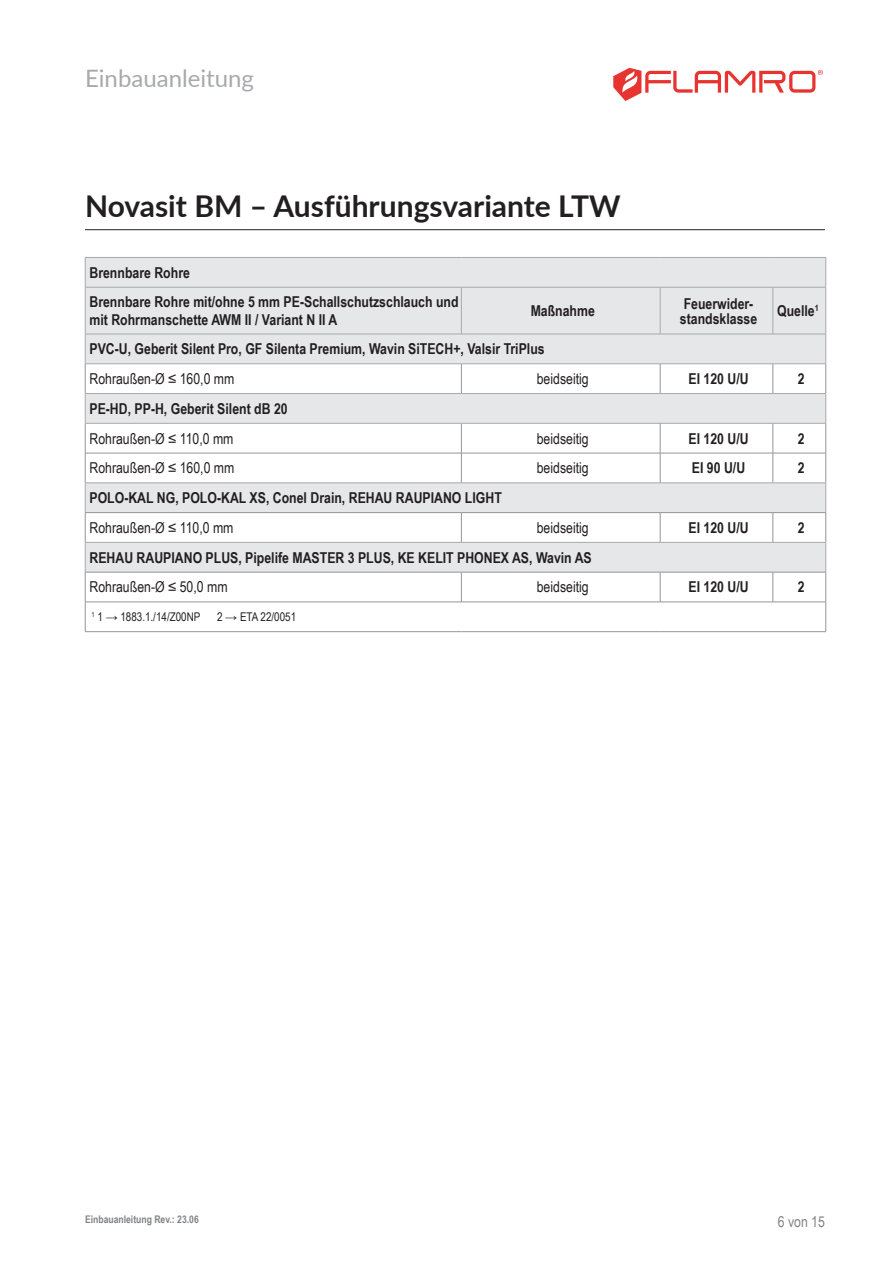
<style>
.page{position:relative;width:893px;height:1263px;background:#fff}
.page>*{position:absolute;margin:0;border:0;box-sizing:border-box;transform-origin:0 0}
.t1{font:700 30px "Lato";color:#231f20}
.t2{font:24px "Lato";color:#a8a9ad}
.p___Tabelle_Kopf_lin{font:700 15px/18px "Arial Narrow";color:#231f20}
.p___Tabellentext_lin{font:15px "Arial Narrow";color:#231f20}
.p___Tabelle_Kopf_mit{font:700 15px/15px "Arial Narrow";color:#231f20}
.p___Tabellentext_mit{font:15px "Arial Narrow";color:#231f20}
.t3{font:15px "Arial Narrow";color:#808285}
.p___Fußnote_nummerie{font:12px "Arial Narrow";color:#231f20}
.t4{font:700 10.5px "Arial Narrow";color:#808285}
</style>
<div class="page">
<hr style="left:85px;top:229px;width:740px;height:1px;background:#231f20">
<svg style="left:86px;top:258px;width:739px;height:314px;fill:#e6e7e9"></svg>
<svg style="left:461px;top:364px;width:1px;height:29px"></svg>
<svg style="left:773px;top:364px;width:1px;height:29px"></svg>
<hr style="left:461px;top:423px;width:1px;height:30px;background:#939598">
<hr style="left:773px;top:423px;width:1px;height:30px;background:#939598">
<hr style="left:825px;top:423px;width:1px;height:30px;background:#939598">
<hr style="left:461px;top:453px;width:1px;height:30px;background:#939598">
<hr style="left:773px;top:453px;width:1px;height:30px;background:#939598">
<hr style="left:825px;top:453px;width:1px;height:30px;background:#939598">
<svg style="left:461px;top:513px;width:1px;height:29px"></svg>
<svg style="left:773px;top:513px;width:1px;height:29px"></svg>
<hr style="left:461px;top:572px;width:1px;height:30px;background:#939598">
<hr style="left:773px;top:572px;width:1px;height:30px;background:#939598">
<hr style="left:825px;top:572px;width:1px;height:30px;background:#939598">
<hr style="left:461px;top:287px;width:199px;height:1px;background:#a8a9ad">
<hr style="left:773px;top:287px;width:53px;height:1px;background:#a8a9ad">
<hr style="left:825px;top:287px;width:1px;height:47px;background:#a8a9ad">
<hr style="left:461px;top:602px;width:199px;height:1px;background:#939598">
<hr style="left:773px;top:602px;width:53px;height:1px;background:#939598">
<hr style="left:660px;top:287px;width:113px;height:1px;background:#a8a9ad">
<hr style="left:660px;top:287px;width:1px;height:47px;background:#a8a9ad">
<hr style="left:773px;top:287px;width:1px;height:47px;background:#a8a9ad">
<hr style="left:660px;top:602px;width:113px;height:1px;background:#939598">
<hr style="left:85px;top:423px;width:1px;height:30px;background:#939598">
<hr style="left:85px;top:453px;width:1px;height:30px;background:#939598">
<hr style="left:85px;top:572px;width:1px;height:30px;background:#939598">
<hr style="left:85px;top:287px;width:376px;height:1px;background:#a8a9ad">
<hr style="left:85px;top:287px;width:1px;height:47px;background:#a8a9ad">
<hr style="left:461px;top:287px;width:1px;height:47px;background:#a8a9ad">
<hr style="left:85px;top:602px;width:376px;height:1px;background:#939598">
<svg style="left:85px;top:602px;width:1px;height:29px"></svg>
<svg style="left:825px;top:602px;width:1px;height:29px"></svg>
<hr style="left:85px;top:631px;width:376px;height:1px;background:#939598">
<hr style="left:461px;top:631px;width:199px;height:1px;background:#939598">
<hr style="left:660px;top:631px;width:113px;height:1px;background:#939598">
<hr style="left:773px;top:631px;width:53px;height:1px;background:#939598">
<hr style="left:85px;top:257px;width:376px;height:1px;background:#a8a9ad">
<svg style="left:85px;top:258px;width:1px;height:29px"></svg>
<hr style="left:461px;top:257px;width:199px;height:1px;background:#a8a9ad">
<hr style="left:660px;top:257px;width:113px;height:1px;background:#a8a9ad">
<hr style="left:773px;top:257px;width:53px;height:1px;background:#a8a9ad">
<svg style="left:825px;top:258px;width:1px;height:29px"></svg>
<hr style="left:85px;top:334px;width:376px;height:1px;background:#a8a9ad">
<hr style="left:85px;top:334px;width:1px;height:30px;background:#a8a9ad">
<hr style="left:461px;top:334px;width:199px;height:1px;background:#a8a9ad">
<hr style="left:660px;top:334px;width:113px;height:1px;background:#a8a9ad">
<hr style="left:773px;top:334px;width:53px;height:1px;background:#a8a9ad">
<hr style="left:825px;top:334px;width:1px;height:30px;background:#a8a9ad">
<hr style="left:85px;top:393px;width:376px;height:1px;background:#a8a9ad">
<svg style="left:85px;top:364px;width:1px;height:59px"></svg>
<hr style="left:461px;top:393px;width:199px;height:1px;background:#a8a9ad">
<hr style="left:660px;top:393px;width:113px;height:1px;background:#a8a9ad">
<hr style="left:773px;top:393px;width:53px;height:1px;background:#a8a9ad">
<svg style="left:825px;top:364px;width:1px;height:59px"></svg>
<hr style="left:85px;top:423px;width:376px;height:1px;background:#a8a9ad">
<hr style="left:461px;top:423px;width:199px;height:1px;background:#a8a9ad">
<hr style="left:660px;top:423px;width:113px;height:1px;background:#a8a9ad">
<hr style="left:773px;top:423px;width:53px;height:1px;background:#a8a9ad">
<hr style="left:85px;top:483px;width:376px;height:1px;background:#a8a9ad">
<hr style="left:461px;top:483px;width:199px;height:1px;background:#a8a9ad">
<hr style="left:660px;top:483px;width:113px;height:1px;background:#a8a9ad">
<hr style="left:773px;top:483px;width:53px;height:1px;background:#a8a9ad">
<hr style="left:85px;top:512px;width:376px;height:1px;background:#939598">
<hr style="left:461px;top:512px;width:199px;height:1px;background:#939598">
<hr style="left:660px;top:512px;width:113px;height:1px;background:#939598">
<hr style="left:773px;top:512px;width:53px;height:1px;background:#939598">
<hr style="left:85px;top:542px;width:376px;height:1px;background:#a8a9ad">
<svg style="left:85px;top:483px;width:1px;height:89px"></svg>
<hr style="left:461px;top:542px;width:199px;height:1px;background:#a8a9ad">
<hr style="left:660px;top:542px;width:113px;height:1px;background:#a8a9ad">
<hr style="left:773px;top:542px;width:53px;height:1px;background:#a8a9ad">
<svg style="left:825px;top:483px;width:1px;height:89px"></svg>
<hr style="left:85px;top:572px;width:376px;height:1px;background:#939598">
<hr style="left:461px;top:572px;width:199px;height:1px;background:#939598">
<hr style="left:660px;top:572px;width:113px;height:1px;background:#939598">
<hr style="left:773px;top:572px;width:53px;height:1px;background:#939598">
<svg style="left:660px;top:364px;width:1px;height:29px"></svg>
<hr style="left:660px;top:423px;width:1px;height:30px;background:#939598">
<hr style="left:660px;top:453px;width:1px;height:30px;background:#939598">
<svg style="left:660px;top:513px;width:1px;height:29px"></svg>
<hr style="left:660px;top:572px;width:1px;height:30px;background:#939598">
<hr style="left:85px;top:363px;width:376px;height:1px;background:#a8a9ad">
<hr style="left:461px;top:363px;width:199px;height:1px;background:#a8a9ad">
<hr style="left:660px;top:363px;width:113px;height:1px;background:#a8a9ad">
<hr style="left:773px;top:363px;width:53px;height:1px;background:#a8a9ad">
<hr style="left:85px;top:453px;width:376px;height:1px;background:#939598">
<hr style="left:461px;top:453px;width:199px;height:1px;background:#939598">
<hr style="left:660px;top:453px;width:113px;height:1px;background:#939598">
<hr style="left:773px;top:453px;width:53px;height:1px;background:#939598">
<svg style="left:613px;top:68px;width:210px;height:33px"></svg>
<h2 class="t2" style="left:85px;top:61px;width:170px">Einbauanleitung</h2>
<h1 class="t1" style="left:85px;top:184px;width:537px">Novasit BM – Ausführungsvariante LTW</h1>
<p class="p___Tabelle_Kopf_lin" style="left:89px;top:263px;width:102px">Brennbare Rohre</p>
<p class="p___Tabelle_Kopf_lin" style="left:89px;top:292px;width:371px">Brennbare Rohre mit/ohne 5 mm PE-Schallschutzschlauch und mit Rohrmanschette AWM II / Variant N II A</p>
<p class="p___Tabelle_Kopf_mit" style="left:531px;top:303px;width:66px">Maßnahme</p>
<p class="p___Tabelle_Kopf_mit" style="left:680px;top:295px;width:79px">Feuerwider&shy;standsklasse</p>
<p class="p___Tabelle_Kopf_lin" style="left:777px;top:301px;width:43px">Quelle<sup>1</sup></p>
<p class="p___Tabelle_Kopf_lin" style="left:89px;top:339px;width:457px">PVC-U, Geberit Silent Pro, GF Silenta Premium, Wavin SiTECH+, Valsir TriPlus</p>
<p class="p___Tabellentext_lin" style="left:89px;top:368px;width:146px">Rohraußen-Ø ≤ 160,0 mm</p>
<p class="p___Tabellentext_mit" style="left:537px;top:368px;width:53px">beidseitig</p>
<p class="p___Tabelle_Kopf_mit" style="left:688px;top:371px;width:62px">EI 120 U/U</p>
<p class="p___Tabelle_Kopf_mit" style="left:798px;top:371px;width:8px">2</p>
<p class="p___Tabelle_Kopf_lin" style="left:89px;top:399px;width:200px">PE-HD, PP-H, Geberit Silent dB 20</p>
<p class="p___Tabellentext_lin" style="left:89px;top:427px;width:146px">Rohraußen-Ø ≤ 110,0 mm</p>
<p class="p___Tabellentext_mit" style="left:537px;top:427px;width:53px">beidseitig</p>
<p class="p___Tabelle_Kopf_mit" style="left:688px;top:430px;width:62px">EI 120 U/U</p>
<p class="p___Tabelle_Kopf_mit" style="left:798px;top:430px;width:8px">2</p>
<p class="p___Tabellentext_lin" style="left:89px;top:457px;width:146px">Rohraußen-Ø ≤ 160,0 mm</p>
<p class="p___Tabellentext_mit" style="left:537px;top:457px;width:53px">beidseitig</p>
<p class="p___Tabelle_Kopf_mit" style="left:692px;top:460px;width:55px">EI 90 U/U</p>
<p class="p___Tabelle_Kopf_mit" style="left:798px;top:460px;width:8px">2</p>
<p class="p___Tabelle_Kopf_lin" style="left:89px;top:488px;width:414px">POLO-KAL NG, POLO-KAL XS, Conel Drain, REHAU RAUPIANO LIGHT</p>
<p class="p___Tabellentext_lin" style="left:89px;top:517px;width:146px">Rohraußen-Ø ≤ 110,0 mm</p>
<p class="p___Tabellentext_mit" style="left:537px;top:517px;width:53px">beidseitig</p>
<p class="p___Tabelle_Kopf_mit" style="left:688px;top:519px;width:62px">EI 120 U/U</p>
<p class="p___Tabelle_Kopf_mit" style="left:798px;top:519px;width:8px">2</p>
<p class="p___Tabelle_Kopf_lin" style="left:89px;top:548px;width:504px">REHAU RAUPIANO PLUS, Pipelife MASTER 3 PLUS, KE KELIT PHONEX AS, Wavin AS</p>
<p class="p___Tabellentext_lin" style="left:89px;top:576px;width:140px">Rohraußen-Ø ≤ 50,0 mm</p>
<p class="p___Tabellentext_mit" style="left:537px;top:576px;width:53px">beidseitig</p>
<p class="p___Tabelle_Kopf_mit" style="left:688px;top:579px;width:62px">EI 120 U/U</p>
<p class="p___Tabelle_Kopf_mit" style="left:798px;top:579px;width:8px">2</p>
<p class="p___Fußnote_nummerie" style="left:92px;top:608px;width:110px"><sup>1</sup> 1 → 1883.1./14/Z00NP</p>
<p class="p___Fußnote_nummerie" style="left:217px;top:608px;width:81px">2 → ETA 22/0051</p>
<p class="t4" style="left:85px;top:1212px;width:115px">Einbauanleitung Rev.: 23.06</p>
<p class="t3" style="left:778px;top:1210px;width:49px">6 von 15</p>
</div>
